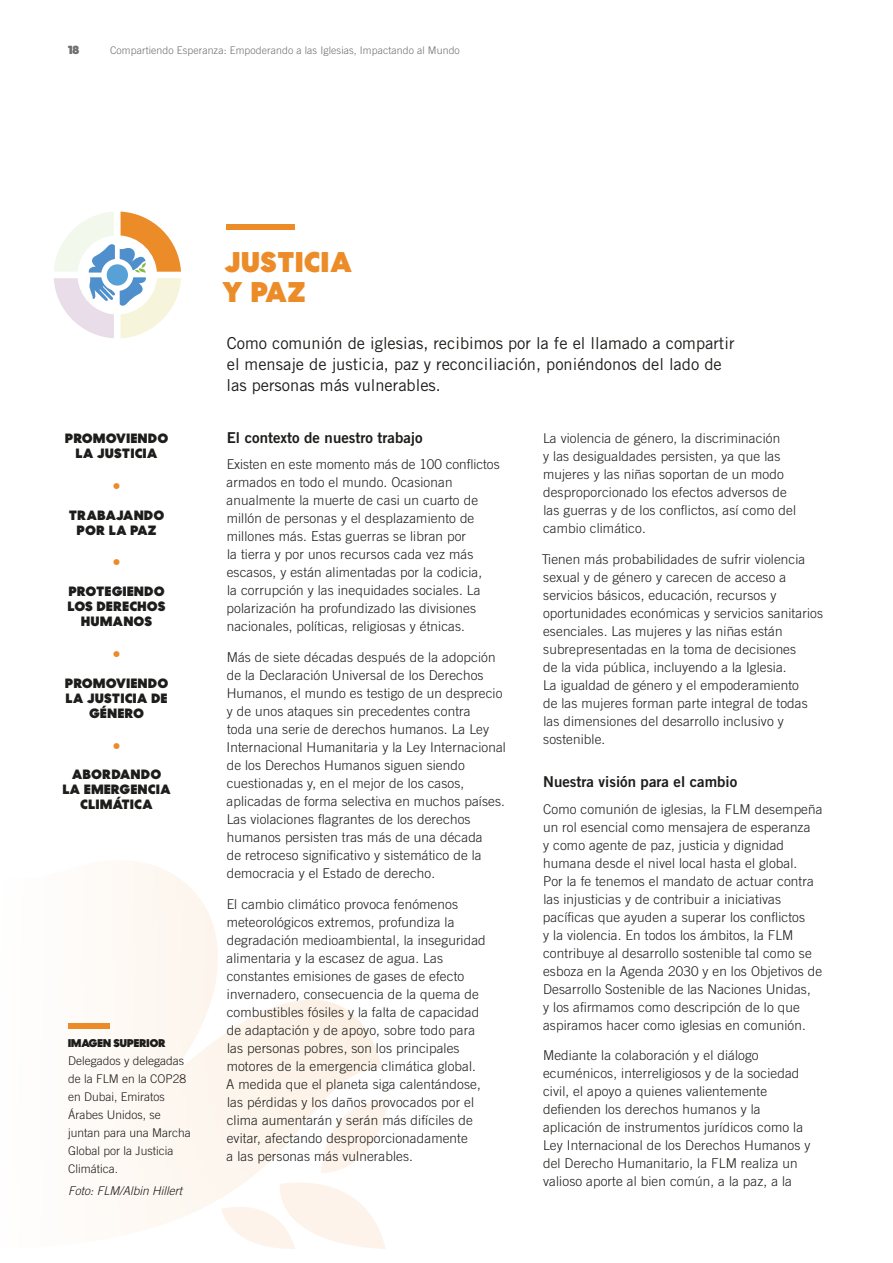
<style>
.page{position:relative;width:893px;height:1263px;background:#fff}
.page>*{position:absolute;margin:0;border:0;box-sizing:border-box;transform-origin:0 0}
.t1{font:900 28.5px/30px "Centra No 2";letter-spacing:.05em;color:#eb8c29}
.t2{font:16.5px/21px "Trade Gothic LT Std";color:#1d1d1b}
.t3{font:16.5px "Trade Gothic LT Std";color:#eb8c29}
.t4{font:15px "Trade Gothic LT Std Bd 2";color:#1d1d1b}
.t5{font:300 13.5px/18px "Trade Gothic LT Std";letter-spacing:.01em;color:#1d1d1b}
.t6{font:900 13.5px/15px "Centra No 2";letter-spacing:.05em;color:#1d1d1b;text-align:center}
.t7{font:300 12px/18px "Trade Gothic LT Std";color:#1d1d1b}
.t8{font:italic 300 12px "Trade Gothic LT Std";color:#1d1d1b}
.t9{font:900 12px "Centra No 2";color:#706f6f}
.t10{font:900 11.25px "Centra No 2";letter-spacing:.01em;color:#1d1d1b}
.t11{font:300 10.5px "Trade Gothic LT Std";letter-spacing:.01em;color:#706f6f}
</style>
<div class="page">
<svg style="left:109px;top:861px;width:274px;height:388px"></svg>
<div style="left:226px;top:225px;width:69px;height:5px;background:#eb8c29"></div>
<div style="left:68px;top:1023px;width:41px;height:6px;background:#eb8c29"></div>
<svg style="left:54px;top:212px;width:127px;height:126px"></svg>
<div style="left:101px;top:259px;width:32px;height:32px;background:#fff;border-radius:50%"></div>
<div style="left:107px;top:264px;width:21px;height:22px;background:#57a1d6;border-radius:50%"></div>
<p class="t9" style="left:68px;top:42px;width:13px">18</p>
<p class="t11" style="left:110px;top:44px;width:351px">Compartiendo Esperanza: Empoderando a las Iglesias, Impactando al Mundo</p>
<p class="t6" style="left:65px;top:431px;width:104px">PROMOVIENDO<br>LA JUSTICIA</p>
<p class="t3" style="left:112px;top:476px;width:10px">•</p>
<p class="t6" style="left:69px;top:508px;width:97px">TRABAJANDO<br>POR LA PAZ</p>
<p class="t3" style="left:112px;top:553px;width:10px">•</p>
<p class="t6" style="left:68px;top:584px;width:99px">PROTEGIENDO<br>LOS DERECHOS<br>HUMANOS</p>
<p class="t3" style="left:112px;top:644px;width:10px">•</p>
<p class="t6" style="left:65px;top:676px;width:104px">PROMOVIENDO<br>LA JUSTICIA DE<br>GÉNERO</p>
<p class="t3" style="left:112px;top:736px;width:10px">•</p>
<p class="t6" style="left:63px;top:767px;width:109px">ABORDANDO<br>LA EMERGENCIA<br>CLIMÁTICA</p>
<p class="t10" style="left:68px;top:1036px;width:99px">IMAGEN SUPERIOR</p>
<p class="t7" style="left:68px;top:1051px;width:124px">Delegados y delegadas de la FLM en la COP28 en Dubai, Emiratos<br>Árabes Unidos, se juntan para una Marcha<br>Global por la Justicia<br>Climática.</p>
<p class="t8" style="left:68px;top:1183px;width:116px">Foto: FLM/Albin Hillert</p>
<h1 class="t1" style="left:223px;top:248px;width:131px">JUSTICIA<br>Y PAZ</h1>
<p class="t2" style="left:226px;top:332px;width:509px">Como comunión de iglesias, recibimos por la fe el llamado a compartir el mensaje de justicia, paz y reconciliación, poniéndonos del lado de las personas más vulnerables.</p>
<p class="t4" style="left:227px;top:428px;width:197px">El contexto de nuestro trabajo</p>
<p class="t5" style="left:227px;top:455px;width:275px">Existen en este momento más de 100 conflictos armados en todo el mundo. Ocasionan anualmente la muerte de casi un cuarto de millón de personas y el desplazamiento de millones más. Estas guerras se libran por<br>la tierra y por unos recursos cada vez más escasos, y están alimentadas por la codicia,<br>la corrupción y las inequidades sociales. La polarización ha profundizado las divisiones nacionales, políticas, religiosas y étnicas.</p>
<p class="t5" style="left:227px;top:648px;width:281px">Más de siete décadas después de la adopción de la Declaración Universal de los Derechos Humanos, el mundo es testigo de un desprecio y de unos ataques sin precedentes contra<br>toda una serie de derechos humanos. La Ley Internacional Humanitaria y la Ley Internacional de los Derechos Humanos siguen siendo cuestionadas y, en el mejor de los casos, aplicadas de forma selectiva en muchos países.<br>Las violaciones flagrantes de los derechos humanos persisten tras más de una década<br>de retroceso significativo y sistemático de la democracia y el Estado de derecho.</p>
<p class="t5" style="left:226px;top:895px;width:261px">El cambio climático provoca fenómenos meteorológicos extremos, profundiza la degradación medioambiental, la inseguridad alimentaria y la escasez de agua. Las constantes emisiones de gases de efecto invernadero, consecuencia de la quema de combustibles fósiles y la falta de capacidad de adaptación y de apoyo, sobre todo para las personas pobres, son los principales motores de la emergencia climática global.<br>A medida que el planeta siga calentándose, las pérdidas y los daños provocados por el clima aumentarán y serán más difíciles de evitar, afectando desproporcionadamente<br>a las personas más vulnerables.</p>
<p class="t5" style="left:543px;top:429px;width:254px">La violencia de género, la discriminación<br>y las desigualdades persisten, ya que las mujeres y las niñas soportan de un modo desproporcionado los efectos adversos de las guerras y de los conflictos, así como del cambio climático.</p>
<p class="t5" style="left:542px;top:549px;width:283px">Tienen más probabilidades de sufrir violencia sexual y de género y carecen de acceso a servicios básicos, educación, recursos y oportunidades económicas y servicios sanitarios esenciales. Las mujeres y las niñas están subrepresentadas en la toma de decisiones<br>de la vida pública, incluyendo a la Iglesia.<br>La igualdad de género y el empoderamiento<br>de las mujeres forman parte integral de todas las dimensiones del desarrollo inclusivo y sostenible.</p>
<p class="t4" style="left:543px;top:773px;width:196px">Nuestra visión para el cambio</p>
<p class="t5" style="left:543px;top:800px;width:281px">Como comunión de iglesias, la FLM desempeña un rol esencial como mensajera de esperanza<br>y como agente de paz, justicia y dignidad humana desde el nivel local hasta el global.<br>Por la fe tenemos el mandato de actuar contra las injusticias y de contribuir a iniciativas pacíficas que ayuden a superar los conflictos<br>y la violencia. En todos los ámbitos, la FLM contribuye al desarrollo sostenible tal como se esboza en la Agenda 2030 y en los Objetivos de Desarrollo Sostenible de las Naciones Unidas,<br>y los afirmamos como descripción de lo que aspiramos hacer como iglesias en comunión.</p>
<p class="t5" style="left:543px;top:1046px;width:269px">Mediante la colaboración y el diálogo ecuménicos, interreligiosos y de la sociedad civil, el apoyo a quienes valientemente defienden los derechos humanos y la aplicación de instrumentos jurídicos como la Ley Internacional de los Derechos Humanos y del Derecho Humanitario, la FLM realiza un valioso aporte al bien común, a la paz, a la</p>
</div>
